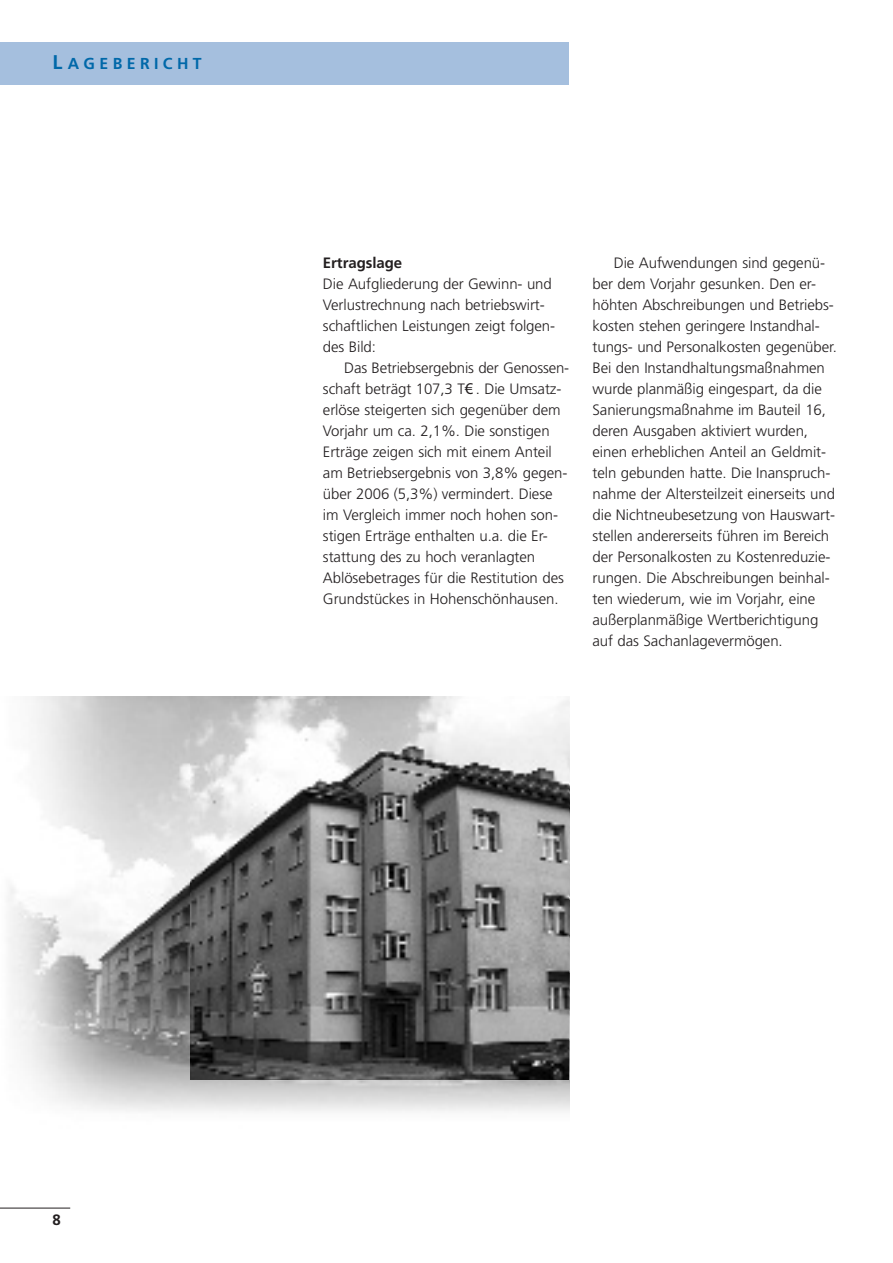
<style>
.page{position:relative;width:893px;height:1263px;background:#fff}
.page>*{position:absolute;margin:0;border:0;box-sizing:border-box;transform-origin:0 0}
.t1{font:700 15.9px "Frutiger";letter-spacing:.28em;color:#0068a9}
.t2{font:300 15px/21px "Frutiger";letter-spacing:-.005em;color:#231f20}
.t3{font:700 15px "Frutiger";letter-spacing:-.005em;color:#231f20}
.s1{font-size:19.8px}
.s2{font-family:"Myriad Pro";font-weight:400;font-size:16.5px}
</style>
<div class="page">
<div style="left:0;top:43px;width:568px;height:42px;background:#a5bfde"></div>
<hr style="left:0;top:1208px;width:70px;height:1px;background:#231f20">
<img style="left:8px;top:696px;width:561px;height:416px">
<img style="left:190px;top:699px;width:379px;height:380px">
<p class="t1" style="left:52px;top:57px;width:151px"><span class="s1">L</span>AGEBERICHT</p>
<p class="t3" style="left:323px;top:257px;width:81px">Ertragslage</p>
<p class="t2" style="left:323px;top:274px;width:234px">Die Aufgliederung der Gewinn- und<br>Verlustrechnung nach betriebswirt&shy;schaftlichen Leistungen zeigt folgen&shy;des Bild:</p>
<p class="t2" style="left:323px;top:358px;width:248px;text-indent:21px">Das Betriebsergebnis der Genossen&shy;schaft beträgt 107,3 T<span class="s2">€</span> . Die Umsatz&shy;erlöse steigerten sich gegenüber dem Vorjahr um ca. 2,1%. Die sonstigen Erträge zeigen sich mit einem Anteil am Betriebsergebnis von 3,8% gegen&shy;über 2006 (5,3%) vermindert. Diese im Vergleich immer noch hohen son&shy;stigen Erträge enthalten u.a. die Er&shy;stattung des zu hoch veranlagten Ablösebetrages für die Restitution des Grundstückes in Hohenschönhausen.</p>
<p class="t2" style="left:593px;top:253px;width:246px;text-indent:21px">Die Aufwendungen sind gegenü&shy;ber dem Vorjahr gesunken. Den er&shy;höhten Abschreibungen und Betriebs&shy;kosten stehen geringere Instandhal&shy;tungs- und Personalkosten gegenüber.<br>Bei den Instandhaltungsmaßnahmen wurde planmäßig eingespart, da die Sanierungsmaßnahme im Bauteil 16, deren Ausgaben aktiviert wurden, einen erheblichen Anteil an Geldmit&shy;teln gebunden hatte. Die Inanspruch&shy;nahme der Altersteilzeit einerseits und die Nichtneubesetzung von Hauswart&shy;stellen andererseits führen im Bereich der Personalkosten zu Kostenreduzie&shy;rungen. Die Abschreibungen beinhal&shy;ten wiederum, wie im Vorjahr, eine außerplanmäßige Wertberichtigung auf das Sachanlagevermögen.</p>
<p class="t3" style="left:53px;top:1214px;width:10px">8</p>
</div>
